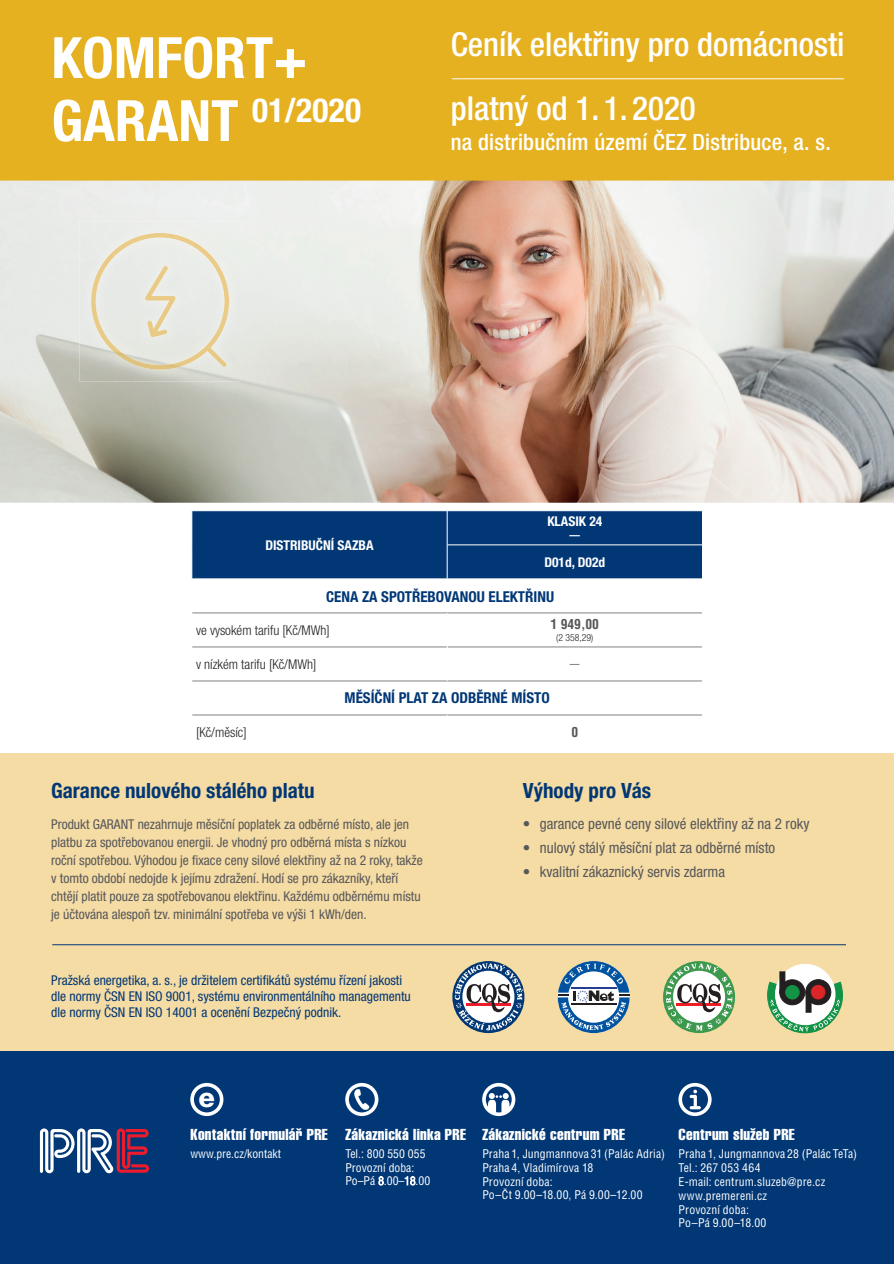
<style>
.page{position:relative;width:894px;height:1264px;background:#fff}
.page>*{position:absolute;margin:0;border:0;box-sizing:border-box;transform-origin:0 0}
.t1{font:700 condensed 57px "Helvetica Neue LT Pro";color:#fff}
.t2{font:700 condensed 33.3px "Helvetica Neue LT Pro";letter-spacing:.01em;color:#fff}
.t3{font:500 condensed 33px/63px "Helvetica Neue LT Pro";color:#fff}
.t4{font:800 27px "Helvetica Neue LT Pro";color:#fff}
.t5{font:500 condensed 22.5px "Helvetica Neue LT Pro";letter-spacing:.01em;color:#fff}
.t6{font:700 condensed 21px "Helvetica Neue LT Pro";color:#013775}
.t7{font:extra-condensed 15.6px "Helvetica CE";letter-spacing:.02em;color:#fff}
.t8{font:condensed 15px "Helvetica Neue LT Pro";color:#57585a}
.t9{font:700 condensed 15px "Helvetica Neue LT Pro";color:#013775}
.t10{font:condensed 13.5px/18px "Helvetica Neue LT Pro";color:#57585a}
.t11{font:condensed 13.5px/16.2px "Helvetica Neue LT Pro";color:#013775}
.t12{font:300 condensed 13.5px "Helvetica Neue LT Pro";color:#231f20}
.t13{font:700 condensed 13.5px "Helvetica Neue LT Pro";color:#fff}
.t14{font:700 condensed 13.5px "Helvetica CE";color:#57585a}
.t15{font:condensed 11.7px/14px "Helvetica CE";letter-spacing:.01em;color:#fff}
.t16{font:700 condensed 10.5px "Helvetica CE";color:#fff}
.t17{font:300 condensed 9.75px "Helvetica Neue LT Pro";color:#231f20}
.s1{font-size:57px}
.s2{font-family:"Helvetica Neue LT Pro";font-weight:300}
</style>
<div class="page">
<div style="left:0;top:0;width:893px;height:181px;background:#e6b120"></div>
<div style="left:0;top:753px;width:893px;height:297px;background:#f5dba4"></div>
<img style="left:0;top:181px;width:893px;height:322px">
<hr style="left:451px;top:78px;width:392px;height:1px;background:#fff">
<img style="left:79px;top:221px;width:162px;height:160px">
<img style="left:91px;top:233px;width:138px;height:136px">
<div style="left:192px;top:511px;width:510px;height:67px;background:#013775"></div>
<hr style="left:192px;top:612px;width:255px;height:1px;background:#808285">
<hr style="left:447px;top:612px;width:255px;height:1px;background:#808285">
<hr style="left:192px;top:646px;width:255px;height:1px;background:#808285">
<hr style="left:447px;top:646px;width:255px;height:1px;background:#808285">
<hr style="left:192px;top:680px;width:255px;height:1px;background:#808285">
<hr style="left:447px;top:680px;width:255px;height:1px;background:#808285">
<hr style="left:192px;top:715px;width:255px;height:1px;background:#808285">
<hr style="left:447px;top:715px;width:255px;height:1px;background:#808285">
<hr style="left:447px;top:544px;width:255px;height:1px;background:#fff">
<hr style="left:447px;top:511px;width:1px;height:34px;background:#fff">
<hr style="left:447px;top:545px;width:1px;height:34px;background:#fff">
<hr style="left:447px;top:613px;width:1px;height:34px;background:#fff">
<hr style="left:447px;top:647px;width:1px;height:34px;background:#fff">
<hr style="left:447px;top:715px;width:1px;height:34px;background:#fff">
<div style="left:0;top:1050px;width:893px;height:214px;background:#013775"></div>
<hr style="left:52px;top:944px;width:793px;height:1px;background:#013775">
<svg style="left:452px;top:961px;width:72px;height:72px"></svg>
<svg style="left:454px;top:963px;width:69px;height:68px;background:#9ea4ae"></svg>
<svg style="left:662px;top:961px;width:72px;height:72px"></svg>
<svg style="left:665px;top:963px;width:68px;height:68px;background:#a9be9d"></svg>
<svg style="left:557px;top:961px;width:72px;height:72px"></svg>
<hr style="left:571px;top:987px;width:44px;height:2px;background:#253f8e">
<hr style="left:571px;top:1003px;width:44px;height:1px;background:#231f20">
<div style="left:775px;top:964px;width:59px;height:60px;background:#fff;border-radius:50%"></div>
<svg style="left:767px;top:971px;width:75px;height:62px"></svg>
<svg style="left:345px;top:1083px;width:33px;height:33px"></svg>
<svg style="left:482px;top:1083px;width:33px;height:33px"></svg>
<svg style="left:678px;top:1083px;width:33px;height:33px"></svg>
<svg style="left:190px;top:1083px;width:33px;height:33px"></svg>
<svg style="left:40px;top:1128px;width:109px;height:45px"></svg>
<h1 class="t1" style="left:51px;top:23px;width:257px">KOMFORT+</h1>
<h2 class="t2" style="left:51px;top:90px;width:311px"><span class="s1">GARANT</span> 01/2020</h2>
<h3 class="t3" style="left:450px;top:13px;width:395px">Ceník elektřiny pro domácnosti platný od 1. 1. 2020</h3>
<h3 class="t5" style="left:450px;top:128px;width:381px">na distribučním území ČEZ Distribuce, a. s.</h3>
<p class="t13" style="left:547px;top:513px;width:56px">KLASIK 24</p>
<p class="t16" style="left:569px;top:529px;width:12px">—</p>
<p class="t13" style="left:544px;top:554px;width:62px">D01d, D02d</p>
<p class="t9" style="left:326px;top:587px;width:229px">CENA ZA SPOTŘEBOVANOU ELEKTŘINU</p>
<p class="t12" style="left:196px;top:622px;width:135px">ve vysokém tarifu [Kč/MWh]</p>
<p class="t14" style="left:550px;top:616px;width:50px">1 949,00</p>
<p class="t17" style="left:556px;top:632px;width:39px">(2 358,29)</p>
<p class="t12" style="left:196px;top:656px;width:122px">v nízkém tarifu [Kč/MWh]</p>
<p class="t17" style="left:569px;top:658px;width:11px">—</p>
<p class="t9" style="left:344px;top:689px;width:206px">MĚSÍČNÍ PLAT ZA ODBĚRNÉ MÍSTO</p>
<p class="t12" style="left:196px;top:724px;width:52px">[Kč/měsíc]</p>
<p class="t14" style="left:571px;top:724px;width:8px">0</p>
<p class="t13" style="left:265px;top:536px;width:110px">DISTRIBUČNÍ SAZBA</p>
<h3 class="t6" style="left:51px;top:777px;width:265px">Garance nulového stálého platu</h3>
<p class="t10" style="left:51px;top:814px;width:373px">Produkt GARANT nezahrnuje měsíční poplatek za odběrné místo, ale jen platbu za spotřebovanou energii. Je vhodný pro odběrná místa s nízkou roční spotřebou. Výhodou je fixace ceny silové elektřiny až na 2 roky, takže v tomto období nedojde k jejímu zdražení. Hodí se pro zákazníky, kteří chtějí platit pouze za spotřebovanou elektřinu. Každému odběrnému místu je účtována alespoň tzv. minimální spotřeba ve výši 1 kWh/den.</p>
<p class="t11" style="left:51px;top:972px;width:361px">Pražská energetika, a. s., je držitelem certifikátů systému řízení jakosti dle normy ČSN EN ISO 9001, systému environmentálního managementu dle normy ČSN EN ISO 14001 a ocenění Bezpečný podnik.</p>
<h3 class="t6" style="left:522px;top:777px;width:130px">Výhody pro Vás</h3>
<p class="t8" style="left:522px;top:814px;width:288px">• garance pevné ceny silové elektřiny až na 2 roky</p>
<p class="t8" style="left:522px;top:839px;width:254px">• nulový stálý měsíční plat za odběrné místo</p>
<p class="t8" style="left:522px;top:863px;width:204px">• kvalitní zákaznický servis zdarma</p>
<h3 class="t4" style="left:198px;top:1081px;width:18px">e</h3>
<p class="t7" style="left:190px;top:1125px;width:139px">Kontaktní formulář PRE</p>
<p class="t15" style="left:190px;top:1146px;width:92px">www.pre.cz/kontakt</p>
<p class="t7" style="left:345px;top:1125px;width:122px">Zákaznická linka PRE</p>
<p class="t15" style="left:345px;top:1146px;width:86px">Tel.: 800 550 055<br>Provozní doba:<br>Po–Pá <span class="s2">8</span>.00–<span class="s2">18</span>.00</p>
<p class="t7" style="left:482px;top:1125px;width:144px">Zákaznické centrum PRE</p>
<p class="t15" style="left:482px;top:1146px;width:184px">Praha 1, Jungmannova 31 (Palác Adria)<br>Praha 4, Vladimírova 18<br>Provozní doba:<br>Po–Čt 9.00–18.00, Pá 9.00–12.00</p>
<p class="t7" style="left:678px;top:1125px;width:117px">Centrum služeb PRE</p>
<p class="t15" style="left:678px;top:1146px;width:180px">Praha 1, Jungmannova 28 (Palác TeTa)<br>Tel.: 267 053 464<br>E-mail: centrum.sluzeb@pre.cz www.premereni.cz<br>Provozní doba:<br>Po–Pá 9.00–18.00</p>
</div>
